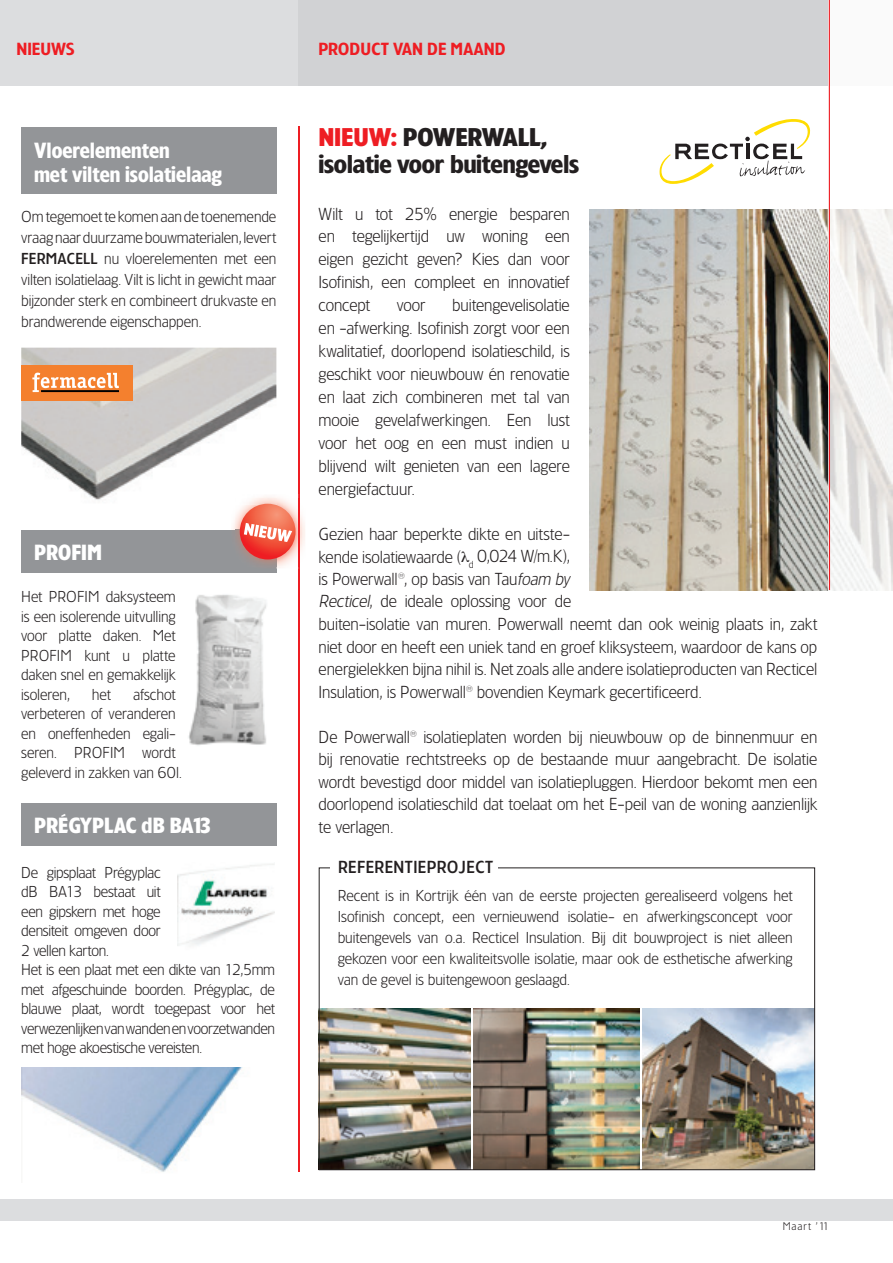
<style>
.page{position:relative;width:893px;height:1263px;background:#fff}
.page>*{position:absolute;margin:0;border:0;box-sizing:border-box;transform-origin:0 0}
.t1{font:700 24px/27px "TF Forever";letter-spacing:-.01em;color:#231f20}
.t2{font:700 20.55px/24px "TF Forever";color:#fff;scale:.95 1}
.t3{font:300 16.5px/23px "TF Forever";letter-spacing:-.005em;color:#231f20;text-align:justify}
.t4{font:16.5px "TF Forever Demi";color:#ee1d23}
.t5{font:500 16.5px "TF Forever";letter-spacing:.025em;color:#231f20}
.t6{font:300 15px/19.5px "TF Forever";letter-spacing:-.015em;color:#231f20;text-align:justify}
.t7{font:300 10.5px "TF Forever";letter-spacing:.1em;color:#231f20}
.s1{font-weight:500}
.s2{color:#ee1d23}
.s3{font-style:italic}
</style>
<div class="page">
<img style="left:643px;top:1009px;width:170px;height:159px">
<img style="left:474px;top:1009px;width:166px;height:159px">
<img style="left:321px;top:1009px;width:150px;height:159px">
<div style="left:0;top:0;width:893px;height:85px;background:#dcdddf"></div>
<div style="left:0;top:1199px;width:893px;height:21px;background:#dcdddf"></div>
<div style="left:298px;top:0;width:595px;height:85px;background:#d1d2d4"></div>
<hr style="left:298px;top:126px;width:2px;height:1045px;background:#ee1d23">
<img style="left:21px;top:348px;width:255px;height:152px">
<div style="left:21px;top:365px;width:112px;height:36px;background:#f4802e"></div>
<svg style="left:32px;top:373px;width:87px;height:19px"></svg>
<img style="left:188px;top:594px;width:79px;height:152px">
<img style="left:590px;top:209px;width:239px;height:381px">
<svg style="left:659px;top:119px;width:151px;height:65px"></svg>
<img style="left:178px;top:864px;width:97px;height:82px">
<img style="left:21px;top:1067px;width:222px;height:105px">
<div style="left:21px;top:128px;width:255px;height:66px;background:#939598"></div>
<div style="left:21px;top:530px;width:255px;height:42px;background:#939598"></div>
<div style="left:21px;top:804px;width:255px;height:42px;background:#939598"></div>
<svg style="left:829px;top:209px;width:64px;height:382px"></svg>
<div style="left:829px;top:0;width:64px;height:85px;background:#fafafa"></div>
<hr style="left:829px;top:0;width:1px;height:590px;background:#ee1d23">
<img style="left:233px;top:498px;width:72px;height:70px">
<img style="left:231px;top:494px;width:45px;height:10px">
<img style="left:233px;top:530px;width:43px;height:38px">
<img style="left:235px;top:499px;width:68px;height:67px">
<img style="left:298px;top:499px;width:2px;height:67px">
<img style="left:235px;top:499px;width:41px;height:5px">
<img style="left:235px;top:530px;width:41px;height:36px">
<svg style="left:240px;top:504px;width:56px;height:55px;background:#f05643"></svg>
<svg style="left:244px;top:523px;width:48px;height:19px"></svg>
<p class="t4" style="left:16px;top:39px;width:60px">NIEUWS</p>
<p class="t2" style="left:34px;top:138px;width:199px">Vloerelementen<br>met vilten isolatielaag</p>
<p class="t6" style="left:21px;top:206px;width:257px;line-height:21px">Om tegemoet te komen aan de toenemende vraag naar duurzame bouwmaterialen, levert <span class="s1">FERMACELL</span> nu vloerelementen met een vilten isolatielaag. Vilt is licht in gewicht maar bijzonder sterk en combineert drukvaste en brandwerende eigenschappen.</p>
<p class="t2" style="left:34px;top:540px;width:73px">PROFIM</p>
<p class="t6" style="left:21px;top:587px;width:156px">Het PROFIM daksysteem is een isolerende uitvulling voor platte daken. Met PROFIM kunt u platte daken snel en gemakkelijk isoleren,</p>
<p class="t6" style="left:21px;top:684px;width:162px;text-align:left;text-indent:112px">afschot verbeteren of veranderen en oneffenheden egali&shy;seren. PROFIM wordt geleverd in zakken van 60l.</p>
<p class="t6" style="left:92px;top:684px;width:21px">het</p>
<p class="t2" style="left:34px;top:813px;width:188px">PRÉGYPLAC dB BA13</p>
<p class="t6" style="left:21px;top:862px;width:255px;text-align:left">De gipsplaat Prégyplac<br>dB BA13 bestaat uit<br>een gipskern met hoge<br>densiteit omgeven door<br>2 vellen karton.<br>Het is een plaat met een dikte van 12,5mm met afgeschuinde boorden. Prégyplac, de blauwe plaat, wordt toegepast voor het verwezenlijken van wanden en voorzetwanden met hoge akoestische vereisten.</p>
<p class="t4" style="left:318px;top:39px;width:189px">PRODUCT VAN DE MAAND</p>
<h1 class="t1" style="left:319px;top:123px;width:262px"><span class="s2">NIEUW:</span> POWERWALL, isolatie voor buitengevels</h1>
<p class="t3" style="left:319px;top:202px;width:253px">Wilt u tot 25% energie besparen en tegelijkertijd uw woning een eigen gezicht geven? Kies dan voor Isofinish, een compleet en innovatief concept</p>
<p class="t3" style="left:319px;top:294px;width:253px;text-indent:134px">buitengevelisolatie en -afwerking. Isofinish zorgt voor een kwalitatief, doorlopend isolatieschild, is geschikt voor nieuwbouw én renovatie en laat zich combineren met tal van mooie gevelafwerkingen. Een lust voor het oog en een must indien u blijvend wilt genieten van een lagere energiefactuur.</p>
<p class="t3" style="left:319px;top:523px;width:500px;line-height:22.5px;text-align:left">Gezien haar beperkte dikte en uitste-<br>kende isolatiewaarde ( <sub>d</sub> 0,024 W/m.K),<br>is Powerwall®, op basis van Tau<span class="s3">foam by<br>Recticel</span>, de ideale oplossing voor de<br>buiten-isolatie van muren. Powerwall neemt dan ook weinig plaats in, zakt niet door en heeft een uniek tand en groef kliksysteem, waardoor de kans op energielekken bijna nihil is. Net zoals alle andere isolatieproducten van Recticel Insulation, is Powerwall® bovendien Keymark gecertificeerd.</p>
<p class="t3" style="left:319px;top:725px;width:500px">De Powerwall® isolatieplaten worden bij nieuwbouw op de binnenmuur en bij renovatie rechtstreeks op de bestaande muur aangebracht. De isolatie wordt bevestigd door middel van isolatiepluggen. Hierdoor bekomt men een doorlopend isolatieschild dat toelaat om het E-peil van de woning aanzienlijk te verlagen.</p>
<p class="t3" style="left:397px;top:294px;width:30px">voor</p>
<p class="t5" style="left:338px;top:857px;width:157px">REFERENTIEPROJECT</p>
<p class="t6" style="left:338px;top:885px;width:457px;line-height:21px">Recent is in Kortrijk één van de eerste projecten gerealiseerd volgens het Isofinish concept, een vernieuwend isolatie- en afwerkingsconcept voor buitengevels van o.a. Recticel Insulation. Bij dit bouwproject is niet alleen gekozen voor een kwaliteitsvolle isolatie, maar ook de esthetische afwerking van de gevel is buitengewoon geslaagd.</p>
<p class="t7" style="left:783px;top:1220px;width:48px">Maart ’11</p>
</div>
